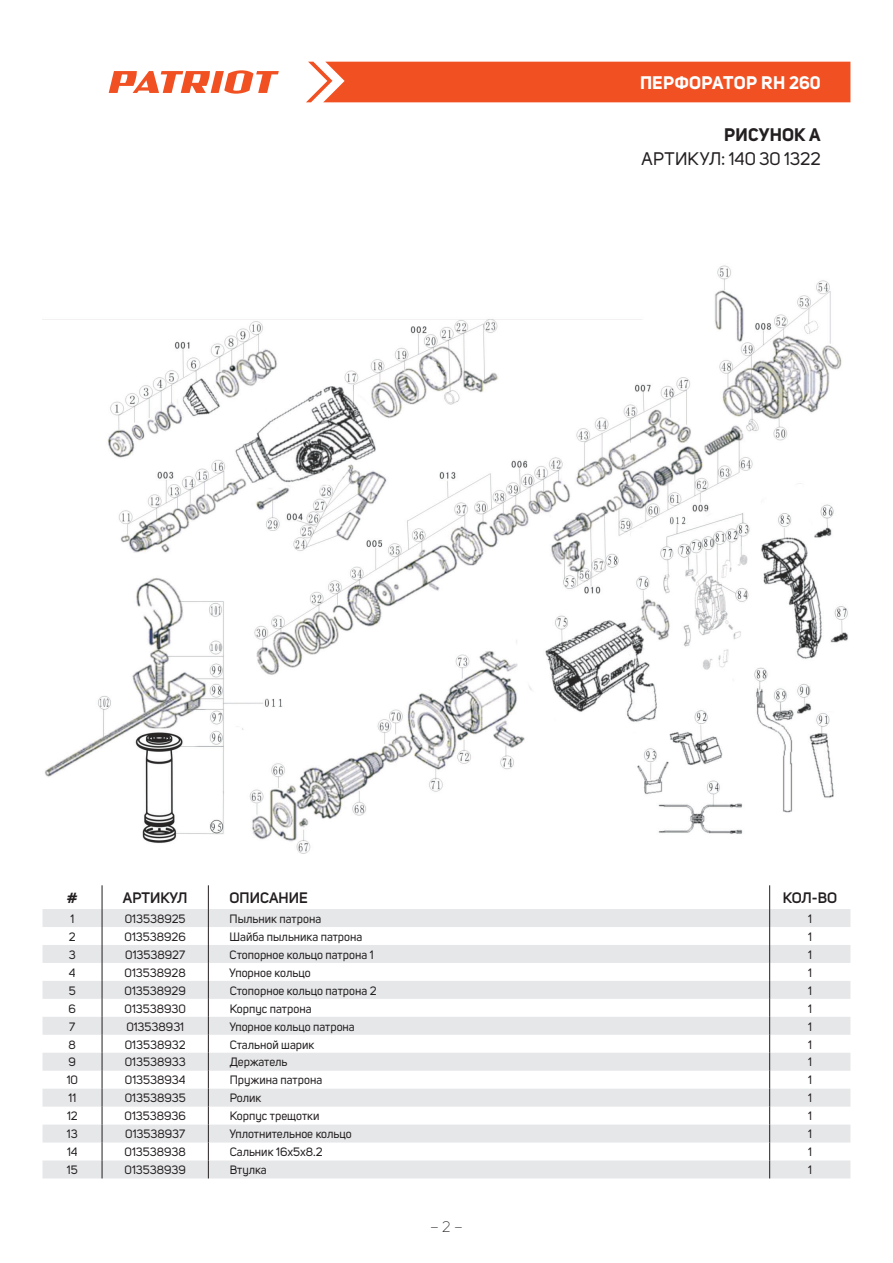
<style>
.page{position:relative;width:893px;height:1263px;background:#fff}
.page>*{position:absolute;margin:0;border:0;box-sizing:border-box;transform-origin:0 0}
.t1{font:18px "Uni Sans";color:#231f20}
.t2{font:700 18px "Uni Sans";letter-spacing:.015em;color:#fff}
.t3{font:700 18px "Uni Sans";letter-spacing:.01em;color:#231f20}
.t4{font:600 15px "Uni Sans";color:#231f20}
.t5{font:300 15px "Uni Sans";color:#231f20}
.t6{font:12px "Uni Sans";color:#231f20}
</style>
<div class="page">
<div style="left:306px;top:62px;width:544px;height:40px;background:#f15122"></div>
<svg style="left:109px;top:70px;width:170px;height:24px"></svg>
<svg style="left:43px;top:909px;width:807px;height:269px;fill:#e6e7e9"></svg>
<svg style="left:102px;top:885px;width:1px;height:293px"></svg>
<svg style="left:208px;top:885px;width:1px;height:293px"></svg>
<svg style="left:769px;top:885px;width:1px;height:293px"></svg>
<img style="left:43px;top:265px;width:805px;height:588px">
<h1 class="t2" style="left:640px;top:72px;width:182px">ПЕРФОРАТОР RH 260</h1>
<h1 class="t3" style="left:724px;top:123px;width:98px">РИСУНОК A</h1>
<h1 class="t1" style="left:642px;top:148px;width:181px">АРТИКУЛ: 140 30 1322</h1>
<p class="t4" style="left:67px;top:889px;width:12px">#</p>
<p class="t4" style="left:123px;top:889px;width:66px">АРТИКУЛ</p>
<p class="t4" style="left:230px;top:889px;width:80px">ОПИСАНИЕ</p>
<p class="t4" style="left:783px;top:889px;width:56px">КОЛ-ВО</p>
<p class="t6" style="left:70px;top:912px;width:5px">1</p>
<p class="t6" style="left:125px;top:912px;width:62px">013538925</p>
<p class="t6" style="left:230px;top:912px;width:93px">Пыльник патрона</p>
<p class="t6" style="left:808px;top:912px;width:5px">1</p>
<p class="t6" style="left:69px;top:929px;width:8px">2</p>
<p class="t6" style="left:125px;top:929px;width:63px">013538926</p>
<p class="t6" style="left:230px;top:929px;width:134px">Шайба пыльника патрона</p>
<p class="t6" style="left:808px;top:929px;width:5px">1</p>
<p class="t6" style="left:69px;top:947px;width:8px">3</p>
<p class="t6" style="left:125px;top:947px;width:61px">013538927</p>
<p class="t6" style="left:230px;top:947px;width:145px">Стопорное кольцо патрона 1</p>
<p class="t6" style="left:808px;top:947px;width:5px">1</p>
<p class="t6" style="left:69px;top:965px;width:8px">4</p>
<p class="t6" style="left:125px;top:965px;width:63px">013538928</p>
<p class="t6" style="left:230px;top:965px;width:83px">Упорное кольцо</p>
<p class="t6" style="left:808px;top:965px;width:5px">1</p>
<p class="t6" style="left:69px;top:983px;width:8px">5</p>
<p class="t6" style="left:125px;top:983px;width:63px">013538929</p>
<p class="t6" style="left:230px;top:983px;width:148px">Стопорное кольцо патрона 2</p>
<p class="t6" style="left:808px;top:983px;width:5px">1</p>
<p class="t6" style="left:69px;top:1001px;width:9px">6</p>
<p class="t6" style="left:125px;top:1001px;width:63px">013538930</p>
<p class="t6" style="left:230px;top:1001px;width:83px">Корпус патрона</p>
<p class="t6" style="left:808px;top:1001px;width:5px">1</p>
<p class="t6" style="left:69px;top:1019px;width:8px">7</p>
<p class="t6" style="left:126px;top:1019px;width:59px">013538931</p>
<p class="t6" style="left:230px;top:1019px;width:127px">Упорное кольцо патрона</p>
<p class="t6" style="left:808px;top:1019px;width:5px">1</p>
<p class="t6" style="left:69px;top:1037px;width:9px">8</p>
<p class="t6" style="left:125px;top:1037px;width:62px">013538932</p>
<p class="t6" style="left:230px;top:1037px;width:86px">Стальной шарик</p>
<p class="t6" style="left:808px;top:1037px;width:5px">1</p>
<p class="t6" style="left:69px;top:1055px;width:9px">9</p>
<p class="t6" style="left:125px;top:1055px;width:62px">013538933</p>
<p class="t6" style="left:230px;top:1055px;width:59px">Держатель</p>
<p class="t6" style="left:808px;top:1055px;width:5px">1</p>
<p class="t6" style="left:67px;top:1073px;width:13px">10</p>
<p class="t6" style="left:125px;top:1073px;width:62px">013538934</p>
<p class="t6" style="left:230px;top:1073px;width:94px">Пружина патрона</p>
<p class="t6" style="left:808px;top:1073px;width:5px">1</p>
<p class="t6" style="left:69px;top:1091px;width:9px">11</p>
<p class="t6" style="left:125px;top:1091px;width:62px">013538935</p>
<p class="t6" style="left:230px;top:1091px;width:33px">Ролик</p>
<p class="t6" style="left:808px;top:1091px;width:5px">1</p>
<p class="t6" style="left:67px;top:1109px;width:12px">12</p>
<p class="t6" style="left:125px;top:1109px;width:63px">013538936</p>
<p class="t6" style="left:230px;top:1109px;width:91px">Корпус трещотки</p>
<p class="t6" style="left:808px;top:1109px;width:5px">1</p>
<p class="t6" style="left:67px;top:1127px;width:12px">13</p>
<p class="t6" style="left:125px;top:1127px;width:62px">013538937</p>
<p class="t6" style="left:230px;top:1127px;width:124px">Уплотнительное кольцо</p>
<p class="t6" style="left:808px;top:1127px;width:5px">1</p>
<p class="t6" style="left:67px;top:1145px;width:12px">14</p>
<p class="t6" style="left:125px;top:1145px;width:63px">013538938</p>
<p class="t6" style="left:230px;top:1145px;width:94px">Сальник 16х5х8.2</p>
<p class="t6" style="left:808px;top:1145px;width:5px">1</p>
<p class="t6" style="left:67px;top:1163px;width:12px">15</p>
<p class="t6" style="left:125px;top:1163px;width:63px">013538939</p>
<p class="t6" style="left:230px;top:1163px;width:39px">Втулка</p>
<p class="t6" style="left:808px;top:1163px;width:5px">1</p>
<p class="t5" style="left:430px;top:1218px;width:34px">– 2 –</p>
</div>
